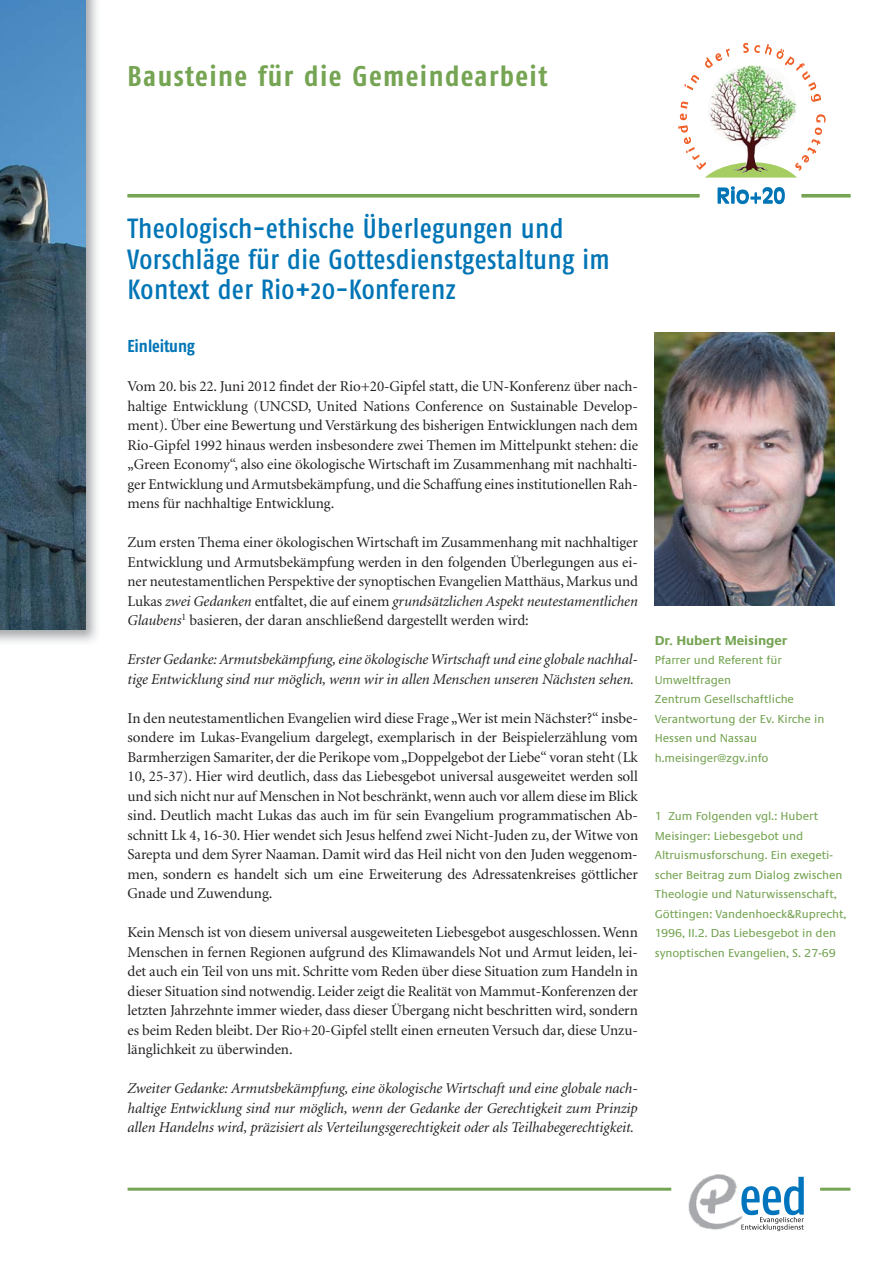
<style>
.page{position:relative;width:893px;height:1263px;background:#fff}
.page>*{position:absolute;margin:0;border:0;box-sizing:border-box;transform-origin:0 0}
.t1{font:700 28.5px "Fago Co";letter-spacing:.05em;color:#75a453}
.t2{font:27.75px/30.8px "Fago Co Med";letter-spacing:.015em;color:#0075b6}
.t3{font:700 17.25px "Fago Co";letter-spacing:-.01em;color:#0075b6}
.t4{font:15px/19.5px "Minion";letter-spacing:-.005em;color:#231f20;text-align:justify}
.t5{font:italic 15px/19.5px "Minion";letter-spacing:-.005em;color:#231f20}
.t6{font:700 13.5px "Praxis EF";letter-spacing:-.005em;color:#75a453}
.t7{font:12px/19.5px "Praxis EF";letter-spacing:-.005em;color:#75a453}
.s1{font-style:italic}
</style>
<div class="page">
<hr style="left:128px;top:194px;width:571px;height:3px;background:#75a453">
<hr style="left:802px;top:194px;width:48px;height:3px;background:#75a453">
<img style="left:0;top:0;width:97px;height:642px">
<img style="left:0;top:0;width:85px;height:629px">
<img style="left:688px;top:1174px;width:53px;height:56px">
<svg style="left:741px;top:1177px;width:63px;height:54px"></svg>
<hr style="left:128px;top:1188px;width:543px;height:3px;background:#75a453">
<hr style="left:820px;top:1188px;width:30px;height:3px;background:#75a453">
<svg style="left:718px;top:186px;width:67px;height:18px"></svg>
<img style="left:678px;top:43px;width:147px;height:135px">
<hr style="left:128px;top:195px;width:571px;height:3px;background:#75a453">
<hr style="left:802px;top:195px;width:48px;height:3px;background:#75a453">
<img style="left:655px;top:333px;width:179px;height:273px">
<h1 class="t1" style="left:128px;top:64px;width:421px">Bausteine für die Gemeindearbeit</h1>
<h2 class="t2" style="left:128px;top:215px;width:484px">Theologisch-ethische Überlegungen und<br>Vorschläge für die Gottesdienstgestaltung im<br>Kontext der Rio+20-Konferenz</h2>
<p class="t3" style="left:128px;top:338px;width:69px">Einleitung</p>
<p class="t4" style="left:128px;top:378px;width:512px">Vom 20. bis 22. Juni 2012 findet der Rio+20-Gipfel statt, die UN-Konferenz über nach&shy;haltige Entwicklung (UNCSD, United Nations Conference on Sustainable Develop&shy;ment). Über eine Bewertung und Verstärkung des bisherigen Entwicklungen nach dem Rio-Gipfel 1992 hinaus werden insbesondere zwei Themen im Mittelpunkt stehen: die „Green Economy“, also eine ökologische Wirtschaft im Zusammenhang mit nachhalti&shy;ger Entwicklung und Armutsbekämpfung, und die Schaffung eines institutionellen Rah&shy;mens für nachhaltige Entwicklung.</p>
<p class="t4" style="left:128px;top:534px;width:512px">Zum ersten Thema einer ökologischen Wirtschaft im Zusammenhang mit nachhaltiger Entwicklung und Armutsbekämpfung werden in den folgenden Überlegungen aus ei&shy;ner neutestamentlichen Perspektive der synoptischen Evangelien Matthäus, Markus und Lukas <span class="s1">zwei Gedanken</span> entfaltet, die auf einem <span class="s1">grundsätzlichen Aspekt neutestamentlichen Glaubens</span><sup>1</sup> basieren, der daran anschließend dargestellt werden wird:</p>
<p class="t5" style="left:128px;top:651px;width:512px">Erster Gedanke: Armutsbekämpfung, eine ökologische Wirtschaft und eine globale nachhal&shy;tige Entwicklung sind nur möglich, wenn wir in allen Menschen unseren Nächsten sehen.</p>
<p class="t4" style="left:128px;top:709px;width:512px">In den neutestamentlichen Evangelien wird diese Frage „Wer ist mein Nächster?“ insbe&shy;sondere im Lukas-Evangelium dargelegt, exemplarisch in der Beispielerzählung vom Barmherzigen Samariter, der die Perikope vom „Doppelgebot der Liebe“ voran steht (Lk 10, 25-37). Hier wird deutlich, dass das Liebesgebot universal ausgeweitet werden soll und sich nicht nur auf Menschen in Not beschränkt, wenn auch vor allem diese im Blick sind. Deutlich macht Lukas das auch im für sein Evangelium programmatischen Ab&shy;schnitt Lk 4, 16-30. Hier wendet sich Jesus helfend zwei Nicht-Juden zu, der Witwe von Sarepta und dem Syrer Naaman. Damit wird das Heil nicht von den Juden weggenom&shy;men, sondern es handelt sich um eine Erweiterung des Adressatenkreises göttlicher Gnade und Zuwendung.</p>
<p class="t4" style="left:128px;top:924px;width:512px">Kein Mensch ist von diesem universal ausgeweiteten Liebesgebot ausgeschlossen. Wenn Menschen in fernen Regionen aufgrund des Klimawandels Not und Armut leiden, lei&shy;det auch ein Teil von uns mit. Schritte vom Reden über diese Situation zum Handeln in dieser Situation sind notwendig. Leider zeigt die Realität von Mammut-Konferenzen der letzten Jahrzehnte immer wieder, dass dieser Übergang nicht beschritten wird, sondern es beim Reden bleibt. Der Rio+20-Gipfel stellt einen erneuten Versuch dar, diese Unzu&shy;länglichkeit zu überwinden.</p>
<p class="t5" style="left:128px;top:1080px;width:512px;text-align:justify">Zweiter Gedanke: Armutsbekämpfung, eine ökologische Wirtschaft und eine globale nach&shy;haltige Entwicklung sind nur möglich, wenn der Gedanke der Gerechtigkeit zum Prinzip allen Handelns wird, präzisiert als Verteilungsgerechtigkeit oder als Teilhabegerechtigkeit.</p>
<p class="t6" style="left:655px;top:635px;width:134px">Dr. Hubert Meisinger</p>
<p class="t7" style="left:655px;top:651px;width:171px">Pfarrer und Referent für<br>Umweltfragen<br>Zentrum Gesellschaftliche<br>Verantwortung der Ev. Kirche in<br>Hessen und Nassau h.meisinger@zgv.info</p>
<p class="t7" style="left:655px;top:807px;width:193px">1 Zum Folgenden vgl.: Hubert Meisinger: Liebesgebot und Altruismusforschung. Ein exegeti&shy;scher Beitrag zum Dialog zwischen Theologie und Naturwissenschaft, Göttingen: Vandenhoeck&amp;Ruprecht, 1996, II.2. Das Liebesgebot in den synoptischen Evangelien, S. 27-69</p>
</div>
